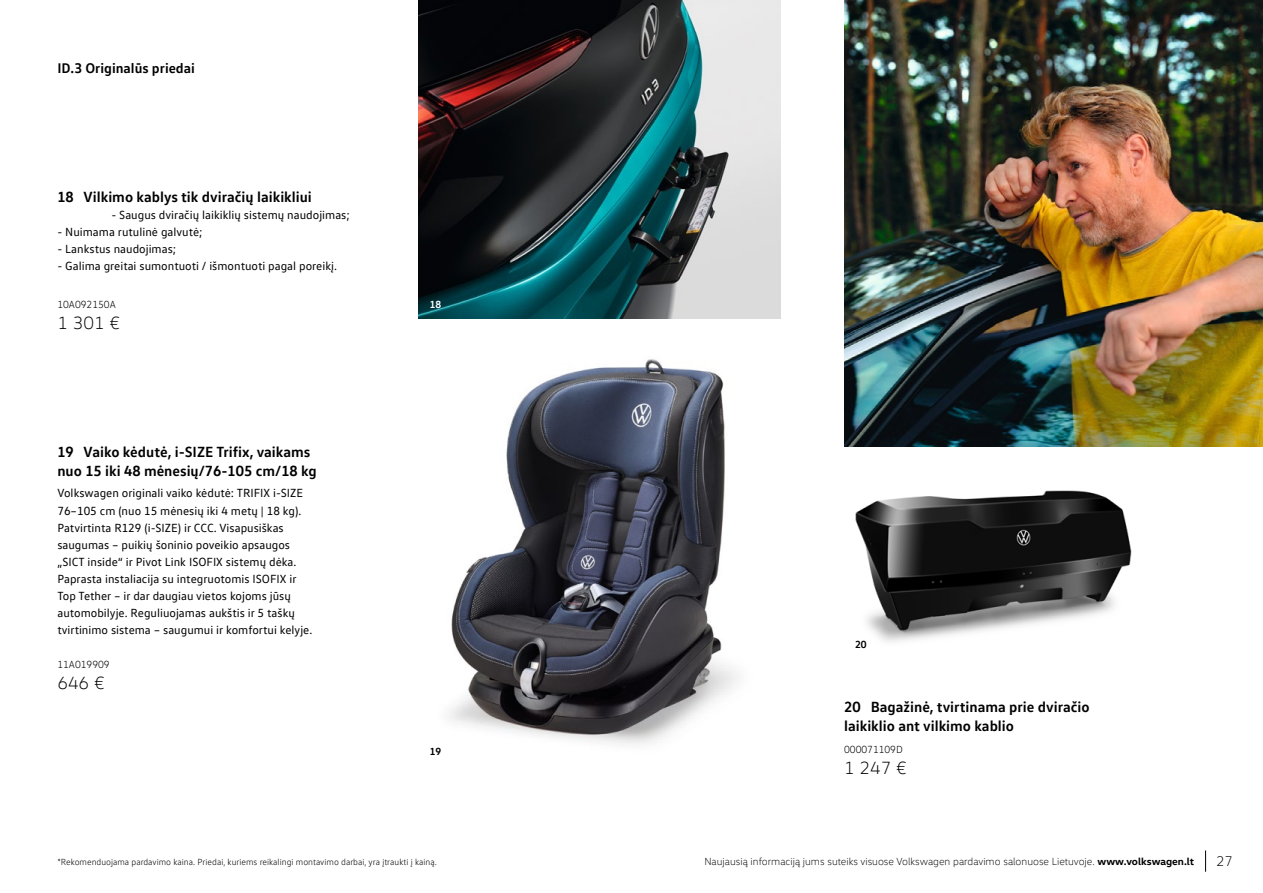
<style>
.page{position:relative;width:1263px;height:893px;background:#fff}
.page>*{position:absolute;margin:0;border:0;box-sizing:border-box;transform-origin:0 0}
.AKSE_cena{font:300 18px "VW Head";color:#000}
.jauns_10_13{font:700 15px/19.5px "VW Text";color:#000}
.t1{font:700 14.25px "VW Text";color:#000}
.t2{font:300 14.25px "VW Head";color:#000}
.pamats_nelīdzens_4mm{font:12px/17px "VW Text";color:#000}
.jauns_10_13-2{font:12px "VW Text";color:#000}
.t3{font:300 10.5px "VW Head";color:#000}
.AKSE_kods{font:300 10.5px "VW Text";color:#000}
.cena_M{font:700 10.5px "VW Text";color:#000}
.cena_M-2{font:700 10.5px "VW Text";color:#fff}
.t4{font:300 9px "VW Text";color:#000}
.s1{font-weight:700}
</style>
<div class="page">
<svg style="left:1205px;top:850px;width:1px;height:22px"></svg>
<img style="left:419px;top:0;width:361px;height:319px">
<img style="left:450px;top:359px;width:288px;height:385px">
<img style="left:855px;top:490px;width:277px;height:152px">
<img style="left:844px;top:0;width:419px;height:446px">
<p class="t1" style="left:57px;top:59px;width:139px">ID.3 Originalūs priedai</p>
<p class="jauns_10_13" style="left:57px;top:186px;width:256px">18 Vilkimo kablys tik dviračių laikikliui</p>
<p class="jauns_10_13-2" style="left:111px;top:207px;width:240px">- Saugus dviračių laikiklių sistemų naudojimas;</p>
<p class="jauns_10_13-2" style="left:57px;top:224px;width:147px">- Nuimama rutulinė galvutė;</p>
<p class="jauns_10_13-2" style="left:57px;top:241px;width:120px">- Lankstus naudojimas;</p>
<p class="jauns_10_13-2" style="left:57px;top:258px;width:281px">- Galima greitai sumontuoti / išmontuoti pagal poreikį.</p>
<p class="AKSE_kods" style="left:57px;top:298px;width:60px">10A092150A</p>
<p class="AKSE_cena" style="left:57px;top:312px;width:64px">1 301 €</p>
<p class="jauns_10_13" style="left:57px;top:441px;width:261px">19 Vaiko kėdutė, i-SIZE Trifix, vaikams nuo 15 iki 48 mėnesių/76-105 cm/18 kg</p>
<p class="pamats_nelīdzens_4mm" style="left:57px;top:485px;width:256px">Volkswagen originali vaiko kėdutė: TRIFIX i-SIZE 76–105 cm (nuo 15 mėnesių iki 4 metų | 18 kg).<br>Patvirtinta R129 (i-SIZE) ir CCC. Visapusiškas saugumas – puikių šoninio poveikio apsaugos „SICT inside“ ir Pivot Link ISOFIX sistemų dėka.<br>Paprasta instaliacija su integruotomis ISOFIX ir Top Tether – ir dar daugiau vietos kojoms jūsų automobilyje. Reguliuojamas aukštis ir 5 taškų tvirtinimo sistema – saugumui ir komfortui kelyje.</p>
<p class="AKSE_kods" style="left:57px;top:658px;width:54px">11A019909</p>
<p class="AKSE_cena" style="left:57px;top:672px;width:49px">646 €</p>
<p class="cena_M-2" style="left:430px;top:298px;width:13px">18</p>
<p class="cena_M" style="left:430px;top:744px;width:13px">19</p>
<p class="t4" style="left:57px;top:856px;width:381px">*Rekomenduojama pardavimo kaina. Priedai, kuriems reikalingi montavimo darbai, yra įtraukti į kainą.</p>
<p class="cena_M" style="left:855px;top:638px;width:13px">20</p>
<p class="jauns_10_13" style="left:844px;top:696px;width:247px">20 Bagažinė, tvirtinama prie dviračio laikiklio ant vilkimo kablio</p>
<p class="AKSE_kods" style="left:844px;top:743px;width:60px">000071109D</p>
<p class="AKSE_cena" style="left:844px;top:757px;width:64px">1 247 €</p>
<p class="t3" style="left:704px;top:855px;width:491px">Naujausią informaciją jums suteiks visuose Volkswagen pardavimo salonuose Lietuvoje. <span class="s1">www.volkswagen.lt</span></p>
<p class="t2" style="left:1216px;top:853px;width:18px">27</p>
</div>
